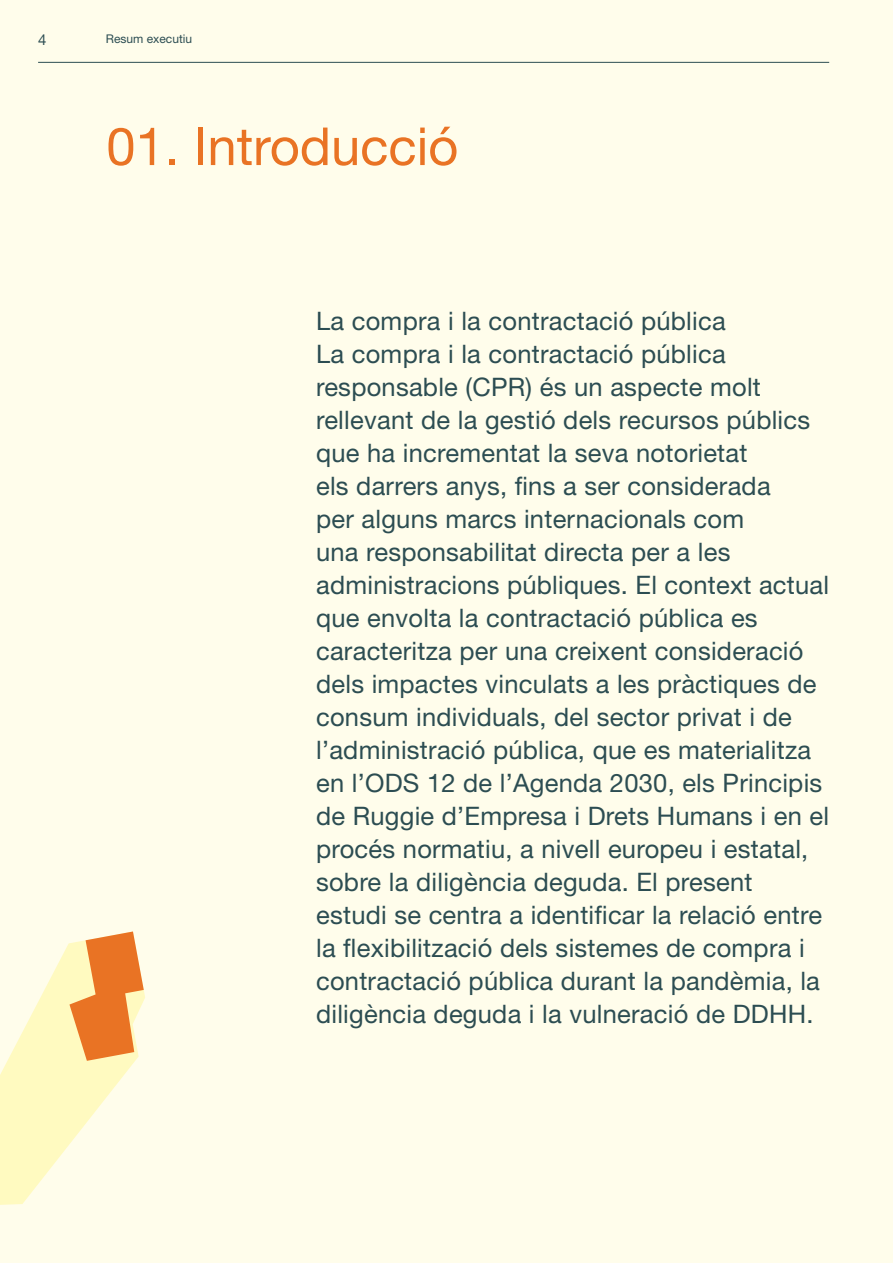
<style>
.page{position:relative;width:893px;height:1263px;background:#fffdeb}
.page>*{position:absolute;margin:0;border:0;box-sizing:border-box;transform-origin:0 0}
.títol{font:52.5px "Helvetica Neue LT Std";color:#e97324}
.text{font:25.5px/33px "Helvetica Neue LT Std";letter-spacing:.01em;color:#2c4d52}
.text-2{font:15px "Helvetica Neue LT Std";color:#2c4d52}
.text-3{font:12px "Helvetica Neue LT Std";color:#2c4d52}
</style>
<div class="page">
<hr style="left:38px;top:62px;width:791px;height:1px;background:#2c4d52">
<svg style="left:0;top:931px;width:145px;height:274px"></svg>
<p class="text-2" style="left:38px;top:30px;width:10px">4</p>
<p class="text-3" style="left:106px;top:31px;width:88px">Resum executiu</p>
<p class="títol" style="left:106px;top:115px;width:354px">01. Introducció</p>
<p class="text" style="left:316px;top:304px;width:515px">La compra i la contractació pública<br>La compra i la contractació pública responsable (CPR) és un aspecte molt rellevant de la gestió dels recursos públics que ha incrementat la seva notorietat<br>els darrers anys, fins a ser considerada<br>per alguns marcs internacionals com<br>una responsabilitat directa per a les administracions públiques. El context actual que envolta la contractació pública es caracteritza per una creixent consideració dels impactes vinculats a les pràctiques de consum individuals, del sector privat i de l’administració pública, que es materialitza en l’ODS 12 de l’Agenda 2030, els Principis de Ruggie d’Empresa i Drets Humans i en el procés normatiu, a nivell europeu i estatal, sobre la diligència deguda. El present estudi se centra a identificar la relació entre la flexibilització dels sistemes de compra i contractació pública durant la pandèmia, la diligència deguda i la vulneració de DDHH.</p>
</div>
